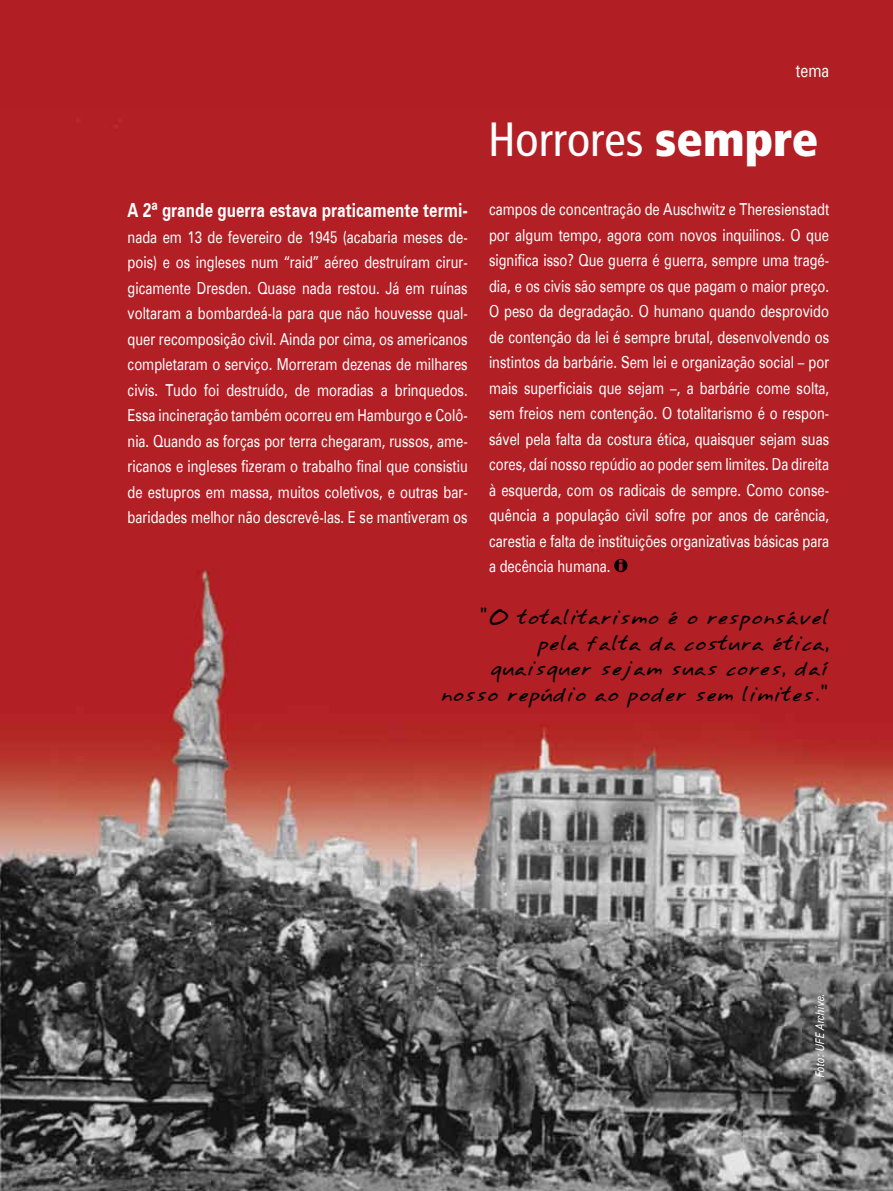
<style>
.page{position:relative;width:893px;height:1191px;background:#fff}
.page>*{position:absolute;margin:0;border:0;box-sizing:border-box;transform-origin:0 0}
.t1{font:condensed 48px "Frutiger";color:#fff}
.t2{font:700 19.5px "Zurich BT";color:#fff;scale:.8 1}
.t3{font:18px/25.5px "ff 14";color:#000;text-align:right}
.t4{font:18px "Zurich BT";color:#fff;scale:.8 1}
.t5{font:16.5px/25.5px "Zurich BT";color:#fff;text-align:justify;scale:.8 1}
.t6{font:italic 12px "Zurich BT";color:#fff;scale:.8 1}
.s1{font-weight:900}
</style>
<div class="page">
<img style="left:0;top:108px;width:893px;height:1083px">
<div style="left:0;top:0;width:893px;height:108px;background:#b11f24"></div>
<svg style="left:614px;top:559px;width:13px;height:13px"></svg>
<p class="t4" style="left:796px;top:60px;width:43px">tema</p>
<h1 class="t1" style="left:488px;top:111px;width:332px">Horrores <span class="s1">sempre</span></h1>
<p class="t5" style="left:489px;top:196px;width:427px">campos de concentração de Auschwitz e Theresienstadt por algum tempo, agora com novos inquilinos. O que significa isso? Que guerra é guerra, sempre uma tragé&shy;dia, e os civis são sempre os que pagam o maior preço.<br>O peso da degradação. O humano quando desprovido de contenção da lei é sempre brutal, desenvolvendo os instintos da barbárie. Sem lei e organização social – por mais superficiais que sejam –, a barbárie come solta, sem freios nem contenção. O totalitarismo é o respon&shy;sável pela falta da costura ética, quaisquer sejam suas cores, daí nosso repúdio ao poder sem limites. Da direita à esquerda, com os radicais de sempre. Como conse&shy;quência a população civil sofre por anos de carência, carestia e falta de instituições organizativas básicas para a decência humana.</p>
<p class="t3" style="left:441px;top:605px;width:390px">"O totalitarismo é o responsável pela falta da costura ética, quaisquer sejam suas cores, daí nosso repúdio ao poder sem limites."</p>
<p class="t2" style="left:128px;top:199px;width:427px">A 2ª grande guerra estava praticamente termi-</p>
<p class="t5" style="left:128px;top:224px;width:427px">nada em 13 de fevereiro de 1945 (acabaria meses de&shy;pois) e os ingleses num “raid” aéreo destruíram cirur&shy;gicamente Dresden. Quase nada restou. Já em ruínas voltaram a bombardeá-la para que não houvesse qual&shy;quer recomposição civil. Ainda por cima, os americanos completaram o serviço. Morreram dezenas de milhares civis. Tudo foi destruído, de moradias a brinquedos.<br>Essa incineração também ocorreu em Hamburgo e Colô&shy;nia. Quando as forças por terra chegaram, russos, ame&shy;ricanos e ingleses fizeram o trabalho final que consistiu de estupros em massa, muitos coletivos, e outras bar&shy;baridades melhor não descrevê-las. E se mantiveram os</p>
<p class="t6" style="left:812px;top:1077px;width:106px;rotate:-90deg">Foto: UFE Archive.</p>
</div>
